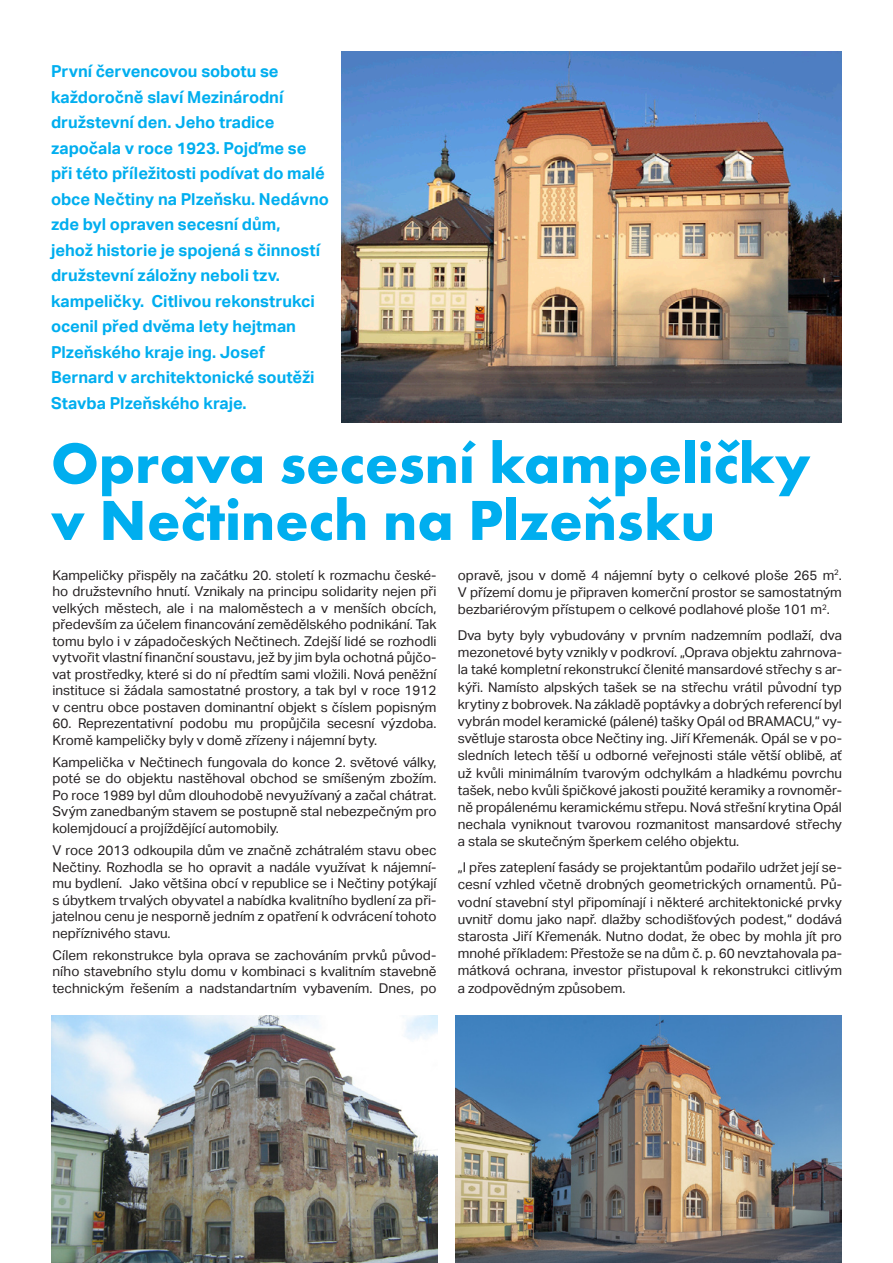
<style>
.page{position:relative;width:893px;height:1263px;background:#fff}
.page>*{position:absolute;margin:0;border:0;box-sizing:border-box;transform-origin:0 0}
.t1{font:700 58.5px/57px "Futura TEE";color:#00aeef}
.t2{font:700 16.5px/25.5px "Aktiv Grotesk";color:#00aeef}
.text{font:13.5px/17.2px "Aktiv Grotesk";color:#231f20;text-align:justify}
</style>
<div class="page">
<img style="left:455px;top:1016px;width:387px;height:247px">
<img style="left:51px;top:1016px;width:386px;height:247px">
<img style="left:342px;top:51px;width:500px;height:372px">
<p class="t2" style="left:51px;top:59px;width:280px">První červencovou sobotu se každoročně slaví Mezinárodní družstevní den. Jeho tradice započala v roce 1923. Pojďme se při této příležitosti podívat do malé obce Nečtiny na Plzeňsku. Nedávno zde byl opraven secesní dům,<br>jehož historie je spojená s činností družstevní záložny neboli tzv. kampeličky. Citlivou rekonstrukci ocenil před dvěma lety hejtman<br>Plzeňského kraje ing. Josef<br>Bernard v architektonické soutěži<br>Stavba Plzeňského kraje.</p>
<p class="t1" style="left:51px;top:434px;width:761px">Oprava secesní kampeličky v Nečtinech na Plzeňsku</p>
<p class="text" style="left:52px;top:567px;width:386px;line-height:16.5px">Kampeličky přispěly na začátku 20. století k rozmachu české&shy;ho družstevního hnutí. Vznikaly na principu solidarity nejen při velkých městech, ale i na maloměstech a v menších obcích, především za účelem financování zemědělského podnikání. Tak tomu bylo i v západočeských Nečtinech. Zdejší lidé se rozhodli vytvořit vlastní finanční soustavu, jež by jim byla ochotná půjčo&shy;vat prostředky, které si do ní předtím sami vložili. Nová peněžní instituce si žádala samostatné prostory, a tak byl v roce 1912 v centru obce postaven dominantní objekt s číslem popisným</p>
<p class="text" style="left:52px;top:715px;width:386px;line-height:16.5px">60. Reprezentativní podobu mu propůjčila secesní výzdoba.<br>Kromě kampeličky byly v domě zřízeny i nájemní byty.</p>
<p class="text" style="left:52px;top:754px;width:386px;line-height:16.5px">Kampelička v Nečtinech fungovala do konce 2. světové války, poté se do objektu nastěhoval obchod se smíšeným zbožím.<br>Po roce 1989 byl dům dlouhodobě nevyužívaný a začal chátrat.<br>Svým zanedbaným stavem se postupně stal nebezpečným pro kolemjdoucí a projíždějící automobily.</p>
<p class="text" style="left:52px;top:842px;width:386px;line-height:16.5px">V roce 2013 odkoupila dům ve značně zchátralém stavu obec Nečtiny. Rozhodla se ho opravit a nadále využívat k nájemní&shy;mu bydlení. Jako většina obcí v republice se i Nečtiny potýkají s úbytkem trvalých obyvatel a nabídka kvalitního bydlení za při&shy;jatelnou cenu je nesporně jedním z opatření k odvrácení tohoto nepříznivého stavu.</p>
<p class="text" style="left:52px;top:947px;width:386px;line-height:16.5px">Cílem rekonstrukce byla oprava se zachováním prvků původ&shy;ního stavebního stylu domu v kombinaci s kvalitním stavebně technickým řešením a nadstandartním vybavením. Dnes, po</p>
<p class="text" style="left:458px;top:566px;width:386px">opravě, jsou v domě 4 nájemní byty o celkové ploše 265 m<sup>2</sup>.<br>V přízemí domu je připraven komerční prostor se samostatným bezbariérovým přístupem o celkové podlahové ploše 101 m<sup>2</sup>.</p>
<p class="text" style="left:458px;top:627px;width:386px">Dva byty byly vybudovány v prvním nadzemním podlaží, dva mezonetové byty vznikly v podkroví. „Oprava objektu zahrnova&shy;la také kompletní rekonstrukcí členité mansardové střechy s ar&shy;kýři. Namísto alpských tašek se na střechu vrátil původní typ krytiny z bobrovek. Na základě poptávky a dobrých referencí byl vybrán model keramické (pálené) tašky Opál od BRAMACU,“ vy&shy;světluje starosta obce Nečtiny ing. Jiří Křemenák. Opál se v po&shy;sledních letech těší u odborné veřejnosti stále větší oblibě, ať už kvůli minimálním tvarovým odchylkám a hladkému povrchu tašek, nebo kvůli špičkové jakosti použité keramiky a rovnoměr&shy;ně propálenému keramickému střepu. Nová střešní krytina Opál nechala vyniknout tvarovou rozmanitost mansardové střechy a stala se skutečným šperkem celého objektu.</p>
<p class="text" style="left:458px;top:859px;width:386px">„I přes zateplení fasády se projektantům podařilo udržet její se&shy;cesní vzhled včetně drobných geometrických ornamentů. Pů&shy;vodní stavební styl připomínají i některé architektonické prvky uvnitř domu jako např. dlažby schodišťových podest,“ dodává starosta Jiří Křemenák. Nutno dodat, že obec by mohla jít pro mnohé příkladem: Přestože se na dům č. p. 60 nevztahovala pa&shy;mátková ochrana, investor přistupoval k rekonstrukci citlivým a zodpovědným způsobem.</p>
</div>
